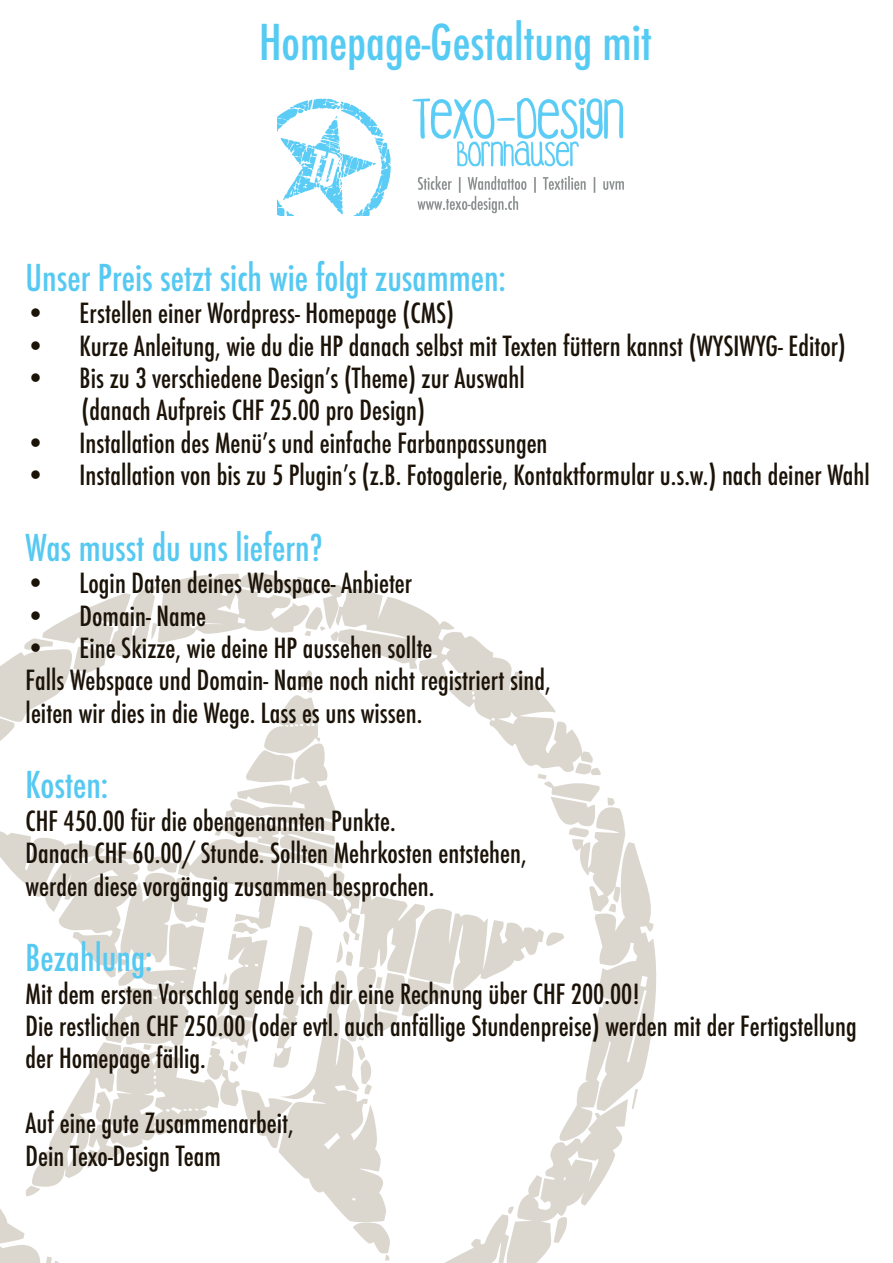
<style>
.page{position:relative;width:893px;height:1263px;background:#fff}
.page>*{position:absolute;margin:0;border:0;box-sizing:border-box;transform-origin:0 0}
.t1{font:500 condensed 48px "Futura";color:#55cbf3}
.t2{font:500 condensed 36px "Futura";color:#56c9f2}
.t3{font:500 condensed 27px/32.4px "Futura";color:#1b1208}
</style>
<div class="page">
<svg style="left:0;top:573px;width:656px;height:690px"></svg>
<img style="left:277px;top:98px;width:347px;height:117px">
<h1 class="t1" style="left:259px;top:11px;width:394px">Homepage-Gestaltung mit</h1>
<h2 class="t2" style="left:26px;top:254px;width:482px">Unser Preis setzt sich wie folgt zusammen:</h2>
<p class="t3" style="left:26px;top:297px;width:430px">• Erstellen einer Wordpress- Homepage (CMS)</p>
<p class="t3" style="left:26px;top:329px;width:822px">• Kurze Anleitung, wie du die HP danach selbst mit Texten füttern kannst (WYSIWYG- Editor)</p>
<p class="t3" style="left:82px;top:362px;width:445px;text-indent:-56px">• Bis zu 3 verschiedene Designʼs (Theme) zur Auswahl (danach Aufpreis CHF 25.00 pro Design)</p>
<p class="t3" style="left:26px;top:427px;width:523px">• Installation des Menüʼs und einfache Farbanpassungen</p>
<p class="t3" style="left:26px;top:459px;width:846px">• Installation von bis zu 5 Pluginʼs (z.B. Fotogalerie, Kontaktformular u.s.w.) nach deiner Wahl</p>
<h2 class="t2" style="left:26px;top:524px;width:299px">Was musst du uns liefern?</h2>
<p class="t3" style="left:26px;top:567px;width:388px">• Login Daten deines Webspace- Anbieter</p>
<p class="t3" style="left:26px;top:599px;width:182px">• Domain- Name</p>
<p class="t3" style="left:26px;top:632px;width:526px">• Eine Skizze, wie deine HP aussehen sollte<br>Falls Webspace und Domain- Name noch nicht registriert sind, leiten wir dies in die Wege. Lass es uns wissen.</p>
<h2 class="t2" style="left:26px;top:762px;width:84px">Kosten:</h2>
<p class="t3" style="left:26px;top:805px;width:503px">CHF 450.00 für die obengenannten Punkte.<br>Danach CHF 60.00/ Stunde. Sollten Mehrkosten entstehen, werden diese vorgängig zusammen besprochen.</p>
<h2 class="t2" style="left:26px;top:935px;width:129px">Bezahlung:</h2>
<p class="t3" style="left:26px;top:977px;width:833px">Mit dem ersten Vorschlag sende ich dir eine Rechnung über CHF 200.00!<br>Die restlichen CHF 250.00 (oder evtl. auch anfällige Stundenpreise) werden mit der Fertigstellung der Homepage fällig.</p>
<p class="t3" style="left:26px;top:1107px;width:270px">Auf eine gute Zusammenarbeit,<br>Dein Texo-Design Team</p>
</div>
